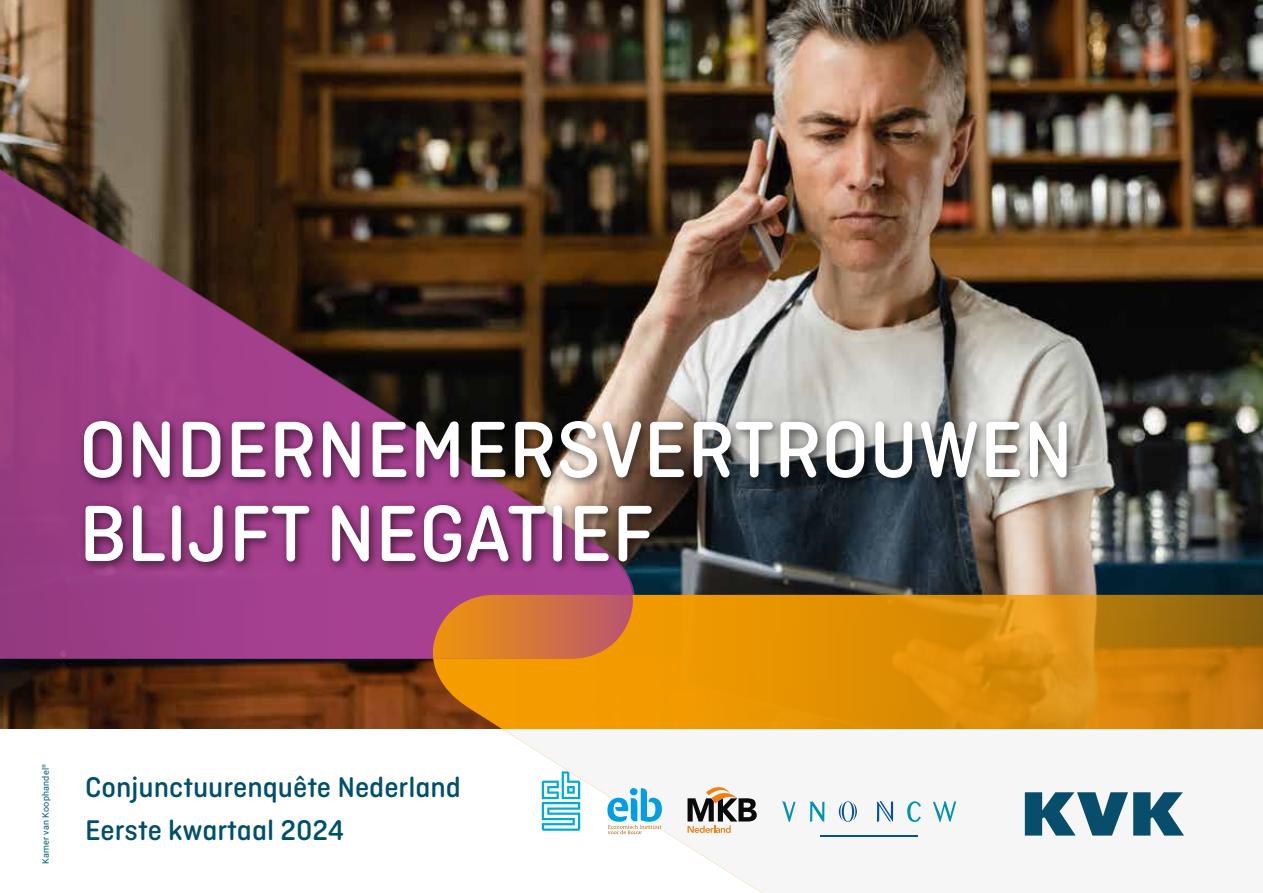
<style>
.page{position:relative;width:1263px;height:893px;background:#fff}
.page>*{position:absolute;margin:0;border:0;box-sizing:border-box;transform-origin:0 0}
.H1_Cover{font:500 84px/84px "Ciutadella Rounded";color:#fff}
.H2_Sub_heading{font:500 30px "Ciutadella Rounded";color:#00506d}
.t1{font:9px "Roboto";letter-spacing:.02em;color:#005d7a}
</style>
<div class="page">
<img style="left:0;top:0;width:1263px;height:729px">
<svg style="left:431px;top:593px;width:832px;height:136px;background:#d88a07"></svg>
<svg style="left:0;top:161px;width:634px;height:499px;background:#69334c"></svg>
<svg style="left:432px;top:593px;width:201px;height:67px;background:#d2723f"></svg>
<svg style="left:502px;top:729px;width:761px;height:164px;fill:#f6f6f6"></svg>
<div style="left:78px;top:415px;width:1001px;height:159px;background:#000;opacity:.6"></div>
<svg style="left:1025px;top:792px;width:159px;height:44px"></svg>
<svg style="left:542px;top:771px;width:38px;height:60px"></svg>
<svg style="left:607px;top:788px;width:55px;height:46px"></svg>
<svg style="left:687px;top:782px;width:70px;height:51px"></svg>
<hr style="left:820px;top:835px;width:97px;height:1px;background:#00529b">
<svg style="left:907px;top:801px;width:14px;height:21px"></svg>
<svg style="left:839px;top:801px;width:18px;height:21px"></svg>
<svg style="left:782px;top:801px;width:13px;height:21px"></svg>
<svg style="left:809px;top:801px;width:15px;height:21px"></svg>
<svg style="left:933px;top:801px;width:23px;height:21px"></svg>
<svg style="left:876px;top:801px;width:17px;height:21px"></svg>
<h1 class="H1_Cover" style="left:79px;top:408px;width:995px">ONDERNEMERSVERTROUWEN<br>BLIJFT NEGATIEF</h1>
<p class="t1" style="left:39px;top:864px;width:102px;rotate:-90deg">Kamer van Koophandel<sup>®</sup></p>
<h2 class="H2_Sub_heading" style="left:85px;top:770px;width:377px">Conjunctuurenquête Nederland</h2>
<h2 class="H2_Sub_heading" style="left:85px;top:813px;width:261px">Eerste kwartaal 2024</h2>
</div>
